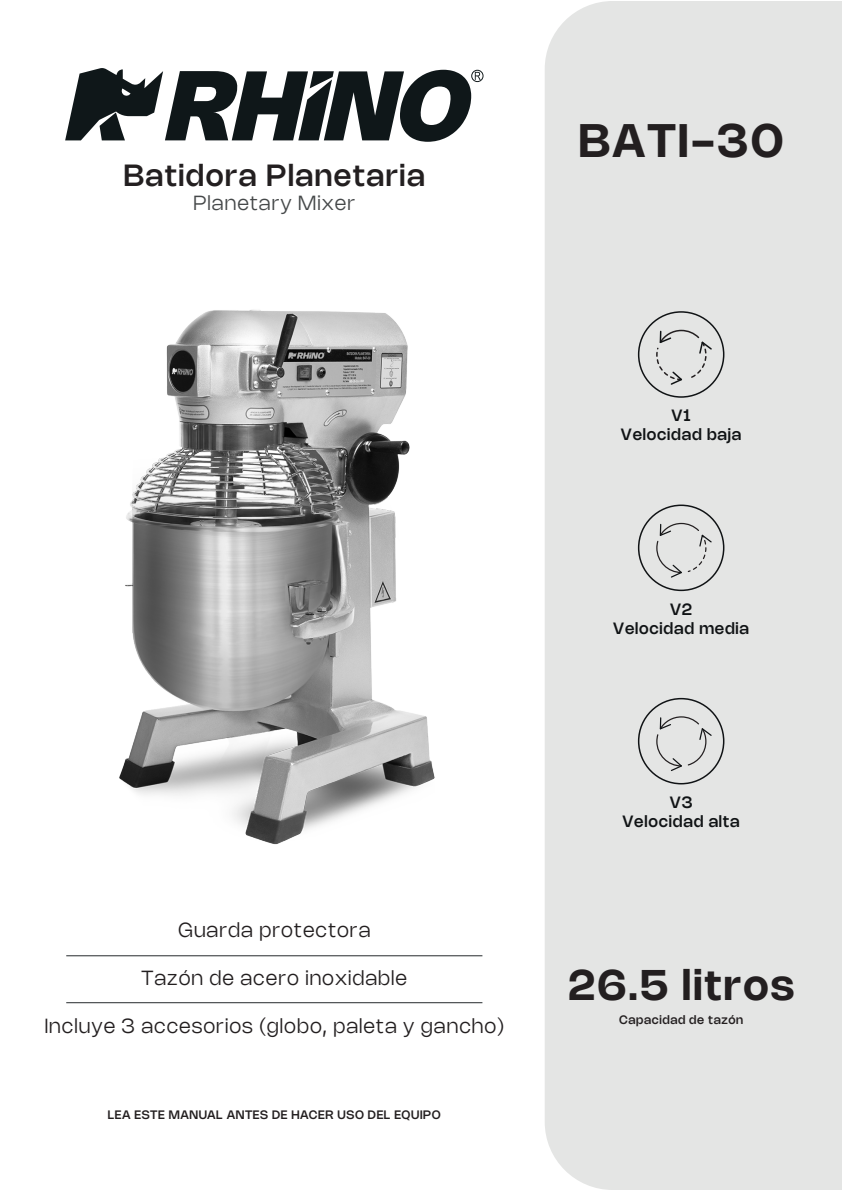
<style>
.page{position:relative;width:842px;height:1191px;background:#fff}
.page>*{position:absolute;margin:0;border:0;box-sizing:border-box;transform-origin:0 0}
.t1{font:600 46px "Nohemi";letter-spacing:.05em;color:#231f20}
.t2{font:600 42px "Nohemi";letter-spacing:.05em;color:#231f20}
.t3{font:500 30px "Nohemi";letter-spacing:.05em;color:#231f20}
.t4{font:300 20px "Nohemi";letter-spacing:.05em;color:#231f20}
.t5{font:300 20px "Nohemi";letter-spacing:.05em;color:#454849}
.t6{font:500 16px/19.2px "Nohemi";letter-spacing:.05em;color:#101315;text-align:center}
.t7{font:500 12px "Nohemi";letter-spacing:.05em;color:#231f20}
</style>
<div class="page">
<img style="left:119px;top:310px;width:316px;height:535px">
<hr style="left:66px;top:1002px;width:416px;height:1px;background:#262b2d">
<hr style="left:66px;top:955px;width:416px;height:1px;background:#262b2d">
<div style="left:545px;top:1px;width:297px;height:1189px;background:#e4e5e4"></div>
<svg style="left:656px;top:715px;width:57px;height:57px;background:#d4d5d4"></svg>
<svg style="left:656px;top:522px;width:57px;height:56px;background:#d5d6d5"></svg>
<svg style="left:655px;top:329px;width:58px;height:57px;background:#d4d5d4"></svg>
<div style="left:638px;top:311px;width:86px;height:87px;border:2px solid #101315;border-radius:50%"></div>
<div style="left:638px;top:504px;width:86px;height:87px;border:2px solid #101315;border-radius:50%"></div>
<div style="left:638px;top:698px;width:86px;height:86px;border:2px solid #101315;border-radius:50%"></div>
<svg style="left:65px;top:68px;width:418px;height:74px"></svg>
<h3 class="t3" style="left:124px;top:161px;width:303px">Batidora Planetaria</h3>
<p class="t5" style="left:193px;top:193px;width:163px">Planetary Mixer</p>
<h1 class="t1" style="left:579px;top:118px;width:206px">BATI-30</h1>
<p class="t4" style="left:178px;top:920px;width:194px">Guarda protectora</p>
<p class="t4" style="left:142px;top:968px;width:267px">Tazón de acero inoxidable</p>
<p class="t4" style="left:45px;top:1016px;width:461px">Incluye 3 accesorios (globo, paleta y gancho)</p>
<p class="t7" style="left:108px;top:1108px;width:334px">LEA ESTE MANUAL ANTES DE HACER USO DEL EQUIPO</p>
<p class="t6" style="left:621px;top:407px;width:122px">V1<br>Velocidad baja</p>
<p class="t6" style="left:613px;top:600px;width:137px">V2<br>Velocidad media</p>
<p class="t6" style="left:622px;top:793px;width:119px">V3<br>Velocidad alta</p>
<h2 class="t2" style="left:568px;top:964px;width:228px">26.5 litros</h2>
<p class="t7" style="left:619px;top:1013px;width:126px">Capacidad de tazón</p>
</div>
